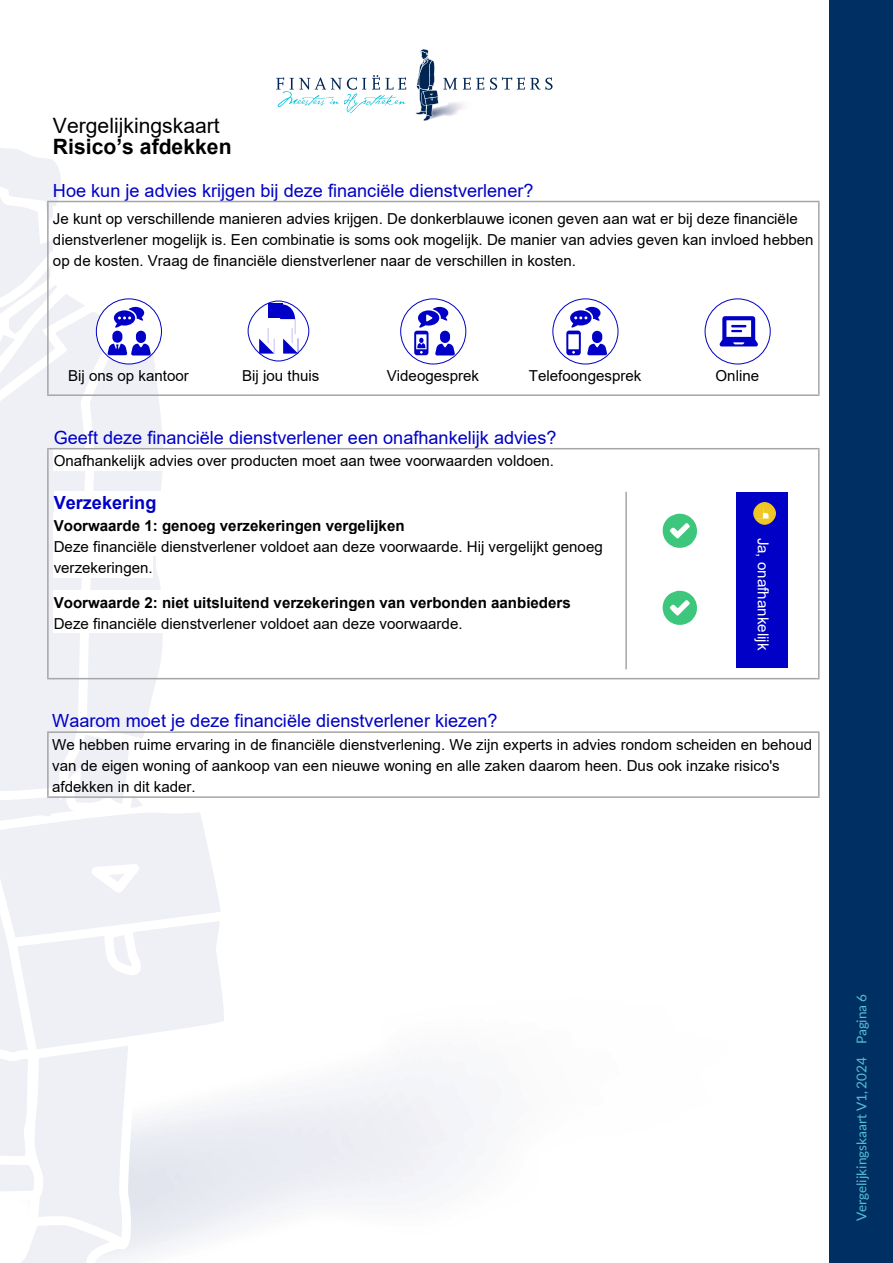
<style>
.page{position:relative;width:893px;height:1263px;background:#fff}
.page>*{position:absolute;margin:0;border:0;box-sizing:border-box;transform-origin:0 0}
.t1{font:21.15px/21.1px "Arial";color:#000}
.t2{font:18.15px "Arial";color:#0000c6}
.t3{font:700 18.15px "Arial";color:#0000c6}
.t4{font:15.15px/21.1px "Arial";color:#000}
.t5{font:700 15.15px/21.1px "Arial";color:#000}
.t6{font:15.15px "Arial";color:#fff}
.t7{font:13.5px "Lato";color:#54c0d3}
.s1{font-weight:700}
.s2{font-weight:700;color:#fff}
.s3{font-family:"Calibri";color:#fff}
.s4{color:#fff}
.s5{font-weight:400}
</style>
<div class="page">
<svg style="left:0;top:1061px;width:138px;height:188px;fill:#eff0f5"></svg>
<svg style="left:0;top:1216px;width:126px;height:47px"></svg>
<svg style="left:0;top:1144px;width:43px;height:64px"></svg>
<div style="left:829px;top:0;width:64px;height:1263px;background:#003063"></div>
<svg style="left:415px;top:49px;width:42px;height:72px"></svg>
<svg style="left:463px;top:77px;width:21px;height:13px"></svg>
<svg style="left:490px;top:77px;width:63px;height:13px"></svg>
<svg style="left:276px;top:75px;width:130px;height:38px"></svg>
<hr style="left:818px;top:202px;width:2px;height:192px;background:#a6a6a6">
<hr style="left:47px;top:201px;width:773px;height:1px;background:#a6a6a6">
<hr style="left:47px;top:394px;width:773px;height:2px;background:#a6a6a6">
<hr style="left:818px;top:449px;width:2px;height:229px;background:#a6a6a6">
<hr style="left:625px;top:492px;width:2px;height:177px;background:#a6a6a6">
<hr style="left:47px;top:448px;width:773px;height:1px;background:#a6a6a6">
<hr style="left:47px;top:678px;width:773px;height:1px;background:#a6a6a6">
<hr style="left:818px;top:733px;width:2px;height:63px;background:#a6a6a6">
<hr style="left:47px;top:731px;width:773px;height:2px;background:#a6a6a6">
<hr style="left:47px;top:796px;width:773px;height:2px;background:#a6a6a6">
<svg style="left:0;top:148px;width:234px;height:913px"></svg>
<svg style="left:247px;top:301px;width:60px;height:60px"></svg>
<div style="left:248px;top:301px;width:61px;height:60px;border:1px solid #0000c6;border-radius:50%"></div>
<svg style="left:259px;top:303px;width:39px;height:51px"></svg>
<svg style="left:400px;top:298px;width:66px;height:66px"></svg>
<svg style="left:414px;top:307px;width:41px;height:48px"></svg>
<svg style="left:552px;top:298px;width:66px;height:66px"></svg>
<svg style="left:566px;top:307px;width:41px;height:48px"></svg>
<div style="left:592px;top:331px;width:10px;height:12px;background:#0000c6;border-radius:5px"></div>
<div style="left:705px;top:298px;width:66px;height:66px;background:#fff;border:1px solid #0000c6;border-radius:50%"></div>
<svg style="left:719px;top:316px;width:39px;height:30px"></svg>
<svg style="left:663px;top:514px;width:34px;height:34px"></svg>
<svg style="left:663px;top:591px;width:34px;height:34px"></svg>
<div style="left:737px;top:492px;width:51px;height:176px;background:#0000c6"></div>
<svg style="left:753px;top:502px;width:23px;height:23px"></svg>
<svg style="left:757px;top:513px;width:12px;height:5px"></svg>
<h1 class="t1" style="left:53px;top:115px;width:186px">Vergelijkingskaart<br><span class="s1">Risico’s afdekken</span><span class="s2">.</span></h1>
<p class="t2" style="left:53px;top:178px;width:482px">Hoe kun je advies krijgen bij deze financiële dienstverlener?</p>
<p class="t4" style="left:53px;top:208px;width:762px">Je kunt op verschillende manieren advies krijgen. De donkerblauwe iconen geven aan wat er bij deze financiële dienstverlener mogelijk is. Een combinatie is soms ook mogelijk. De manier van advies geven kan invloed hebben op de kosten. Vraag de financiële dienstverlener naar de verschillen in kosten.</p>
<p class="t4" style="left:68px;top:365px;width:126px">Bij ons op kantoor<span class="s3">.</span></p>
<p class="t4" style="left:242px;top:365px;width:83px">Bij jou thuis<span class="s3">.</span></p>
<p class="t4" style="left:387px;top:365px;width:98px">Videogesprek<span class="s3">.</span></p>
<p class="t4" style="left:529px;top:365px;width:118px">Telefoongesprek<span class="s3">.</span></p>
<p class="t4" style="left:716px;top:365px;width:49px">Online<span class="s3">.</span></p>
<p class="t2" style="left:54px;top:425px;width:504px">Geeft deze financiële dienstverlener een onafhankelijk advies?</p>
<p class="t4" style="left:54px;top:450px;width:502px">Onafhankelijk advies over producten moet aan twee voorwaarden voldoen.</p>
<p class="t3" style="left:54px;top:489px;width:109px">Verzekering<span class="s4">.</span></p>
<p class="t4" style="left:54px;top:515px;width:551px"><span class="s1">Voorwaarde 1: genoeg verzekeringen vergelijken</span><span class="s2">.<br></span>Deze financiële dienstverlener voldoet aan deze voorwaarde. Hij vergelijkt genoeg verzekeringen.</p>
<p class="t5" style="left:54px;top:592px;width:523px">Voorwaarde 2: niet uitsluitend verzekeringen van verbonden aanbieders<span class="s4">.<br></span><span class="s5">Deze financiële dienstverlener voldoet aan deze voorwaarde.</span></p>
<p class="t6" style="left:774px;top:538px;width:114px;rotate:90deg">Ja , onafhankelijk</p>
<p class="t2" style="left:52px;top:708px;width:447px">Waarom moet je deze financiële dienstverlener kiezen?</p>
<p class="t4" style="left:52px;top:734px;width:761px">We hebben ruime ervaring in de financiële dienstverlening. We zijn experts in advies rondom scheiden en behoud van de eigen woning of aankoop van een nieuwe woning en alle zaken daarom heen. Dus ook inzake risico's afdekken in dit kader.</p>
<p class="t7" style="left:854px;top:1221px;width:228px;rotate:-90deg">Vergelijkingskaart V1, 2024 Pagina 6</p>
</div>
